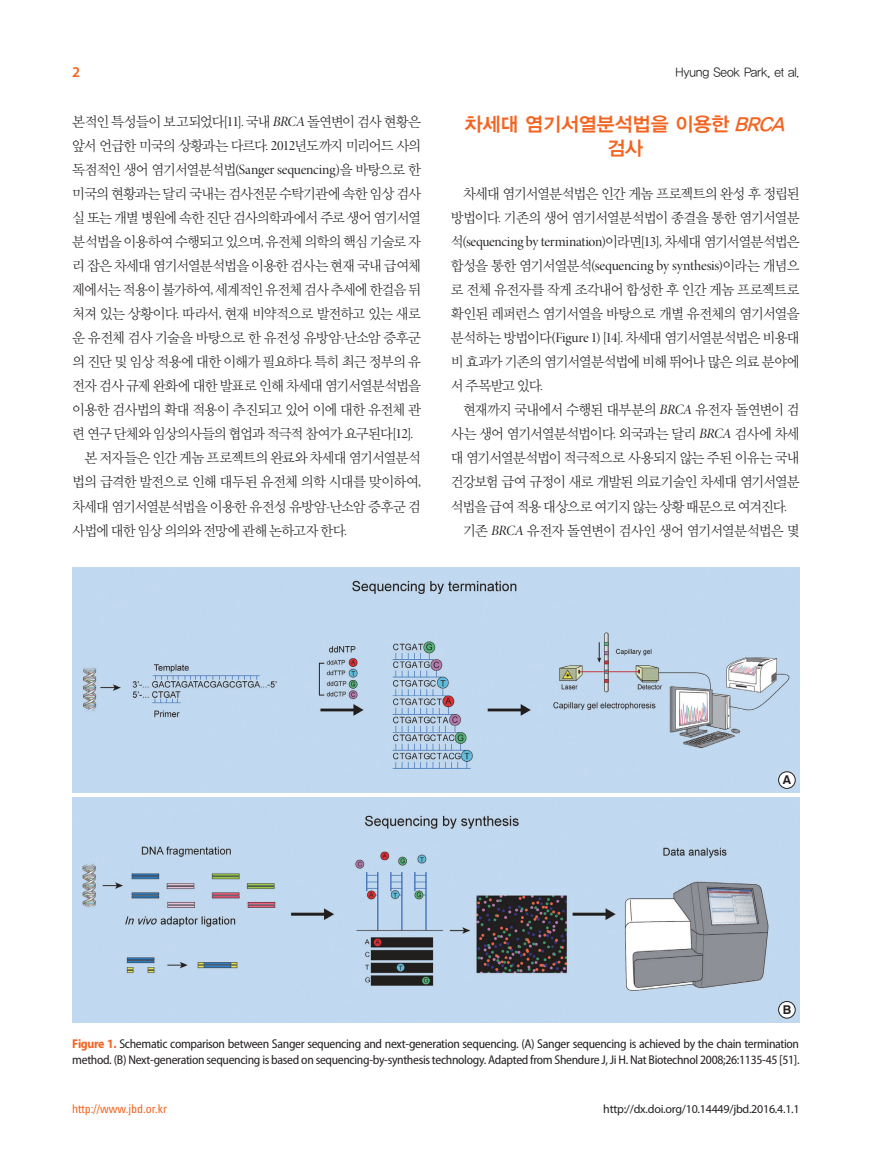
<style>
.page{position:relative;width:872px;height:1170px;background:#fff}
.page>*{position:absolute;margin:0;border:0;box-sizing:border-box;transform-origin:0 0}
.소제목1{font:19.5px/24px "YDVYGO34";color:#f36421;text-align:center}
.t1{font:600 15px "Myriad Pro";color:#f36421}
.본문{font:14.25px/24px "YDVY Mj O32";letter-spacing:-.06em;color:#231f20;text-align:justify;scale:.96 1}
.표그림제목{font:semi-condensed 12.75px/15.9px "Myriad Pro";letter-spacing:-.025em;color:#231f20}
.하시라{font:12.75px "YDVYGO32";letter-spacing:-.01em;color:#231f20;scale:.95 1}
.t2{font:700 12.15px "Swiss 721 BT";color:#231f20}
.t3{font:12px "Myriad Pro";letter-spacing:-.02em;color:#231f20}
.t4{font:condensed 12px "Univers LT Std";color:#f36421}
.s1{font-family:"Minion Pro Disp"}
.s2{font-family:"Minion Pro It Disp"}
.s3{font-style:italic}
.s4{font-weight:700;color:#f36421}
</style>
<div class="page">
<img style="left:72px;top:567px;width:727px;height:225px">
<img style="left:72px;top:797px;width:727px;height:225px">
<div style="left:778px;top:771px;width:17px;height:17px;background:#fff;border-radius:50%"></div>
<div style="left:778px;top:771px;width:17px;height:17px;border:1px solid #231f20;border-radius:50%"></div>
<div style="left:778px;top:1001px;width:17px;height:17px;background:#fff;border-radius:50%"></div>
<div style="left:778px;top:1001px;width:17px;height:17px;border:1px solid #231f20;border-radius:50%"></div>
<p class="t1" style="left:72px;top:63px;width:10px">2</p>
<p class="하시라" style="left:675px;top:64px;width:132px">Hyung Seok Park, et al.</p>
<p class="본문" style="left:72px;top:109px;width:365px">본적인 특성들이 보고되었다<span class="s1">[11].</span> 국내 <span class="s2">BRCA</span> 돌연변이 검사 현황은 앞서 언급한 미국의 상황과는 다르다<span class="s1">. 2012</span>년도까지 미리어드 사의 독점적인 생어 염기서열분석법<span class="s1">(Sanger sequencing)</span>을 바탕으로 한 미국의 현황과는 달리 국내는 검사전문 수탁기관에 속한 임상 검사 실 또는 개별 병원에 속한 진단 검사의학과에서 주로 생어 염기서열 분석법을 이용하여 수행되고 있으며<span class="s1">,</span> 유전체 의학의 핵심 기술로 자 리 잡은 차세대 염기서열분석법을 이용한 검사는 현재 국내 급여체 제에서는 적용이 불가하여<span class="s1">,</span> 세계적인 유전체 검사 추세에 한걸음 뒤 처져 있는 상황이다<span class="s1">.</span> 따라서<span class="s1">,</span> 현재 비약적으로 발전하고 있는 새로 운 유전체 검사 기술을 바탕으로 한 유전성 유방암<span class="s1">-</span>난소암 증후군 의 진단 및 임상 적용에 대한 이해가 필요하다<span class="s1">.</span> 특히 최근 정부의 유 전자 검사 규제 완화에 대한 발표로 인해 차세대 염기서열분석법을 이용한 검사법의 확대 적용이 추진되고 있어 이에 대한 유전체 관 련 연구 단체와 임상의사들의 협업과 적극적 참여가 요구된다<span class="s1">[12].</span></p>
<p class="본문" style="left:72px;top:445px;width:365px;text-indent:12px">본 저자들은 인간 게놈 프로젝트의 완료와 차세대 염기서열분석 법의 급격한 발전으로 인해 대두된 유전체 의학 시대를 맞이하여<span class="s1">, </span>차세대 염기서열분석법을 이용한 유전성 유방암<span class="s1">-</span>난소암 증후군 검 사법에 대한 임상 의의와 전망에 관해 논하고자 한다<span class="s1">.</span></p>
<p class="소제목1" style="left:464px;top:112px;width:328px">차세대 염기서열분석법을 이용한 <span class="s3">BRCA </span>검사</p>
<p class="본문" style="left:451px;top:181px;width:365px;text-indent:12px">차세대 염기서열분석법은 인간 게놈 프로젝트의 완성 후 정립된 방법이다<span class="s1">.</span> 기존의 생어 염기서열분석법이 종결을 통한 염기서열분 석<span class="s1">(sequencing by termination)</span>이라면<span class="s1">[13],</span> 차세대 염기서열분석법은 합성을 통한 염기서열분석<span class="s1">(sequencing by synthesis)</span>이라는 개념으 로 전체 유전자를 작게 조각내어 합성한 후 인간 게놈 프로젝트로 확인된 레퍼런스 염기서열을 바탕으로 개별 유전체의 염기서열을 분석하는 방법이다<span class="s1">(Figure 1) [14].</span> 차세대 염기서열분석법은 비용대 비 효과가 기존의 염기서열분석법에 비해 뛰어나 많은 의료 분야에 서 주목받고 있다<span class="s1">.</span></p>
<p class="본문" style="left:451px;top:397px;width:365px;text-indent:12px">현재까지 국내에서 수행된 대부분의 <span class="s2">BRCA</span> 유전자 돌연변이 검 사는 생어 염기서열분석법이다<span class="s1">.</span> 외국과는 달리 <span class="s2">BRCA</span> 검사에 차세 대 염기서열분석법이 적극적으로 사용되지 않는 주된 이유는 국내 건강보험 급여 규정이 새로 개발된 의료기술인 차세대 염기서열분 석법을 급여 적용 대상으로 여기지 않는 상황 때문으로 여겨진다<span class="s1">.</span></p>
<p class="본문" style="left:463px;top:517px;width:352px">기존 <span class="s2">BRCA</span> 유전자 돌연변이 검사인 생어 염기서열분석법은 몇</p>
<p class="t2" style="left:782px;top:772px;width:10px">A</p>
<p class="t2" style="left:782px;top:1002px;width:10px">B</p>
<p class="표그림제목" style="left:72px;top:1036px;width:729px"><span class="s4">Figure 1.</span> Schematic comparison between Sanger sequencing and next-generation sequencing. (A) Sanger sequencing is achieved by the chain termination method. (B) Next-generation sequencing is based on sequencing-by-synthesis technology. Adapted from Shendure J, Ji H. Nat Biotechnol 2008;26:1135-45 [51].</p>
<p class="t4" style="left:72px;top:1100px;width:96px">http://www.jbd.or.kr</p>
<p class="t3" style="left:603px;top:1101px;width:198px">http://dx.doi.org/10.14449/jbd.2016.4.1.1</p>
</div>
